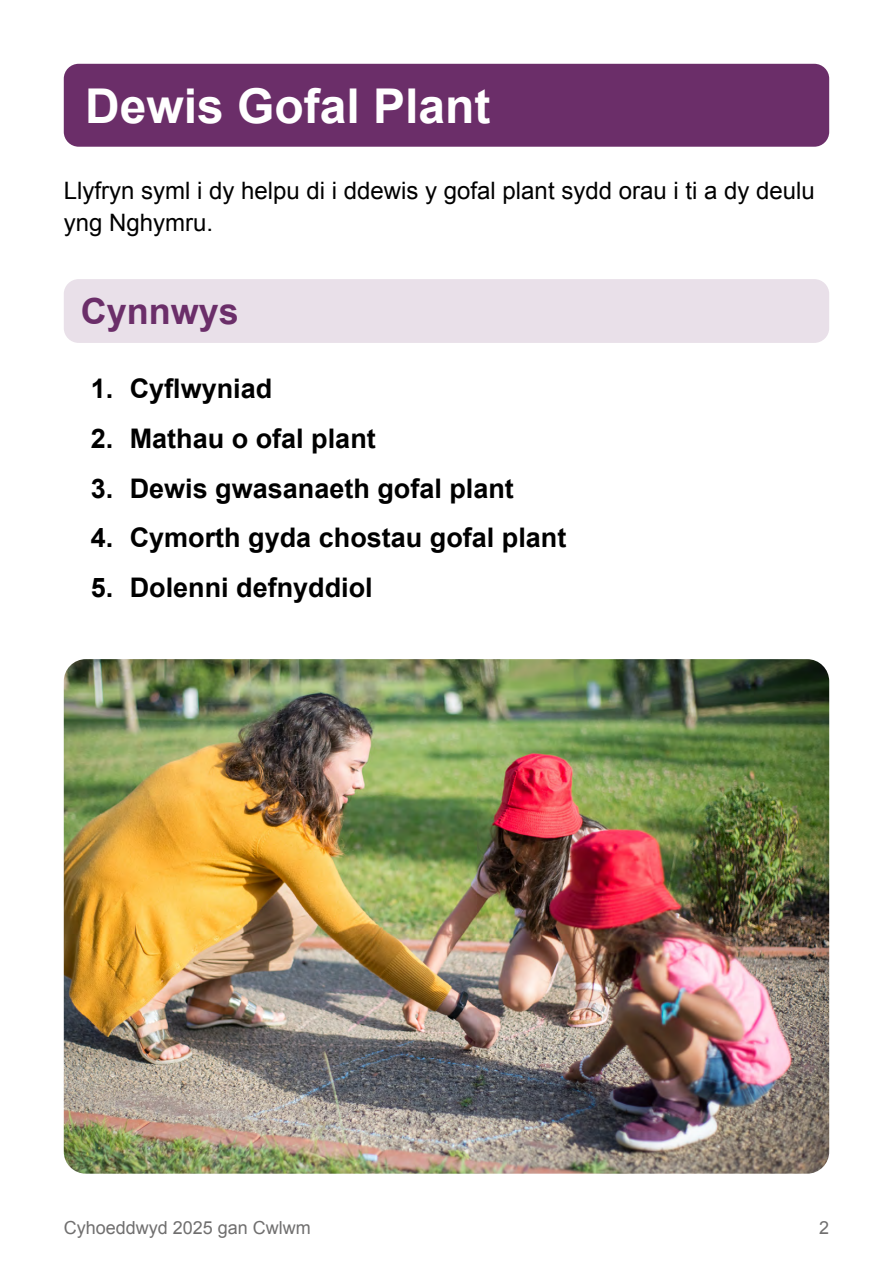
<style>
.page{position:relative;width:893px;height:1263px;background:#fff}
.page>*{position:absolute;margin:0;border:0;box-sizing:border-box;transform-origin:0 0}
.t1{font:700 48px "Arial";color:#fff}
.t2{font:700 36px "Arial";color:#6b2e69}
.t3{font:700 27px "Arial";color:#000}
.t4{font:24px/31.8px "Arial";color:#000}
.t5{font:18px "Arial";color:#706f6f}
</style>
<div class="page">
<div style="left:64px;top:64px;width:765px;height:83px;background:#6b2e69;border-radius:15px"></div>
<div style="left:64px;top:279px;width:765px;height:64px;background:#e9e0e9;border-radius:15px"></div>
<img style="left:64px;top:659px;width:765px;height:515px">
<h1 class="t1" style="left:85px;top:74px;width:407px">Dewis Gofal Plant</h1>
<p class="t4" style="left:64px;top:175px;width:752px">Llyfryn syml i dy helpu di i ddewis y gofal plant sydd orau i ti a dy deulu yng Nghymru.</p>
<h2 class="t2" style="left:81px;top:288px;width:160px">Cynnwys</h2>
<p class="t3" style="left:91px;top:371px;width:183px">1. Cyflwyniad</p>
<p class="t3" style="left:91px;top:420px;width:287px">2. Mathau o ofal plant</p>
<p class="t3" style="left:91px;top:470px;width:425px">3. Dewis gwasanaeth gofal plant</p>
<p class="t3" style="left:91px;top:520px;width:477px">4. Cymorth gyda chostau gofal plant</p>
<p class="t3" style="left:91px;top:570px;width:284px">5. Dolenni defnyddiol</p>
<p class="t5" style="left:64px;top:1215px;width:249px">Cyhoeddwyd 2025 gan Cwlwm</p>
<p class="t5" style="left:819px;top:1215px;width:12px">2</p>
</div>
